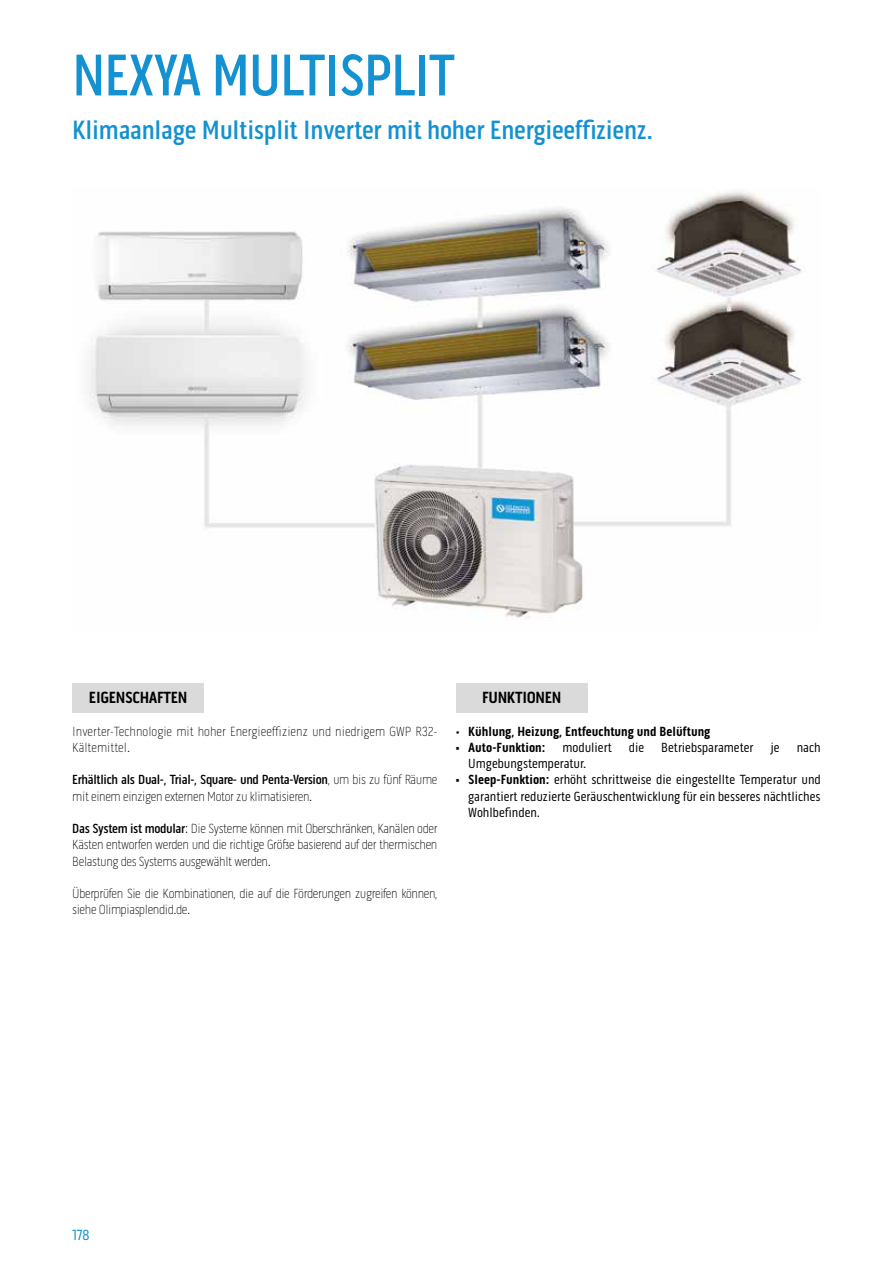
<style>
.page{position:relative;width:893px;height:1263px;background:#fff}
.page>*{position:absolute;margin:0;border:0;box-sizing:border-box;transform-origin:0 0}
.t1{font:500 60px "Pill Gothic 300 mg";letter-spacing:-.02em;color:#1391d1;scale:.95 1}
.t2{font:500 27px "Pill Gothic 300 mg";letter-spacing:-.01em;color:#1391d1}
.t3{font:700 16.5px "Pill Gothic 300 mg";letter-spacing:-.02em;color:#000}
.t4{font:15px "Pill Gothic 300 mg";color:#1391d1}
.t5{font:100 13.5px/16.2px "Pill Gothic 300 mg";letter-spacing:-.025em;color:#000}
.t6{font:13.5px/16.2px "Pill Gothic 300 mg";color:#000;text-align:justify}
.t7{font:100 13.5px/16.2px "Pill Gothic 300 mg";color:#000}
.t8{font:700 13.5px "Pill Gothic 300 mg";color:#000}
.s1{font-weight:500}
.s2{font-weight:100}
.s3{font-weight:700}
</style>
<div class="page">
<img style="left:89px;top:191px;width:713px;height:428px">
<div style="left:72px;top:683px;width:132px;height:30px;background:#dadada"></div>
<div style="left:456px;top:683px;width:132px;height:30px;background:#dadada"></div>
<h1 class="t1" style="left:72px;top:40px;width:404px">NEXYA MULTISPLIT</h1>
<h2 class="t2" style="left:72px;top:114px;width:583px">Klimaanlage Multisplit Inverter mit hoher Energieeffizienz.</h2>
<p class="t3" style="left:89px;top:687px;width:100px">EIGENSCHAFTEN</p>
<p class="t3" style="left:482px;top:687px;width:81px">FUNKTIONEN</p>
<p class="t7" style="left:72px;top:723px;width:367px">Inverter-Technologie mit hoher Energieeffizienz und niedrigem GWP R32-<br>Kältemittel.</p>
<p class="t5" style="left:72px;top:772px;width:367px"><span class="s1">Erhältlich als Dual-, Trial-, Square- und Penta-Version</span>, um bis zu fünf Räume mit einem einzigen externen Motor zu klimatisieren.</p>
<p class="t5" style="left:72px;top:820px;width:367px;text-align:justify"><span class="s1">Das System ist modular</span>: Die Systeme können mit Oberschränken, Kanälen oder Kästen entworfen werden und die richtige Größe basierend auf der thermischen Belastung des Systems ausgewählt werden.</p>
<p class="t5" style="left:72px;top:885px;width:367px">Überprüfen Sie die Kombinationen, die auf die Förderungen zugreifen können, siehe Olimpiasplendid.de.</p>
<p class="t8" style="left:455px;top:723px;width:256px"><span class="s2">•</span> Kühlung, Heizung, Entfeuchtung und Belüftung</p>
<p class="t8" style="left:455px;top:739px;width:91px">• Auto-Funktion:</p>
<p class="t6" style="left:562px;top:739px;width:51px">moduliert</p>
<p class="t6" style="left:629px;top:739px;width:17px">die</p>
<p class="t6" style="left:661px;top:739px;width:94px">Betriebsparameter</p>
<p class="t6" style="left:770px;top:739px;width:11px">je</p>
<p class="t6" style="left:797px;top:739px;width:25px">nach</p>
<p class="t6" style="left:468px;top:756px;width:120px">Umgebungstemperatur.</p>
<p class="t6" style="left:468px;top:772px;width:354px;text-indent:-13px"><span class="s3">• Sleep-Funktion:</span> erhöht schrittweise die eingestellte Temperatur und garantiert reduzierte Geräuschentwicklung für ein besseres nächtliches Wohlbefinden.</p>
<p class="t4" style="left:72px;top:1226px;width:19px">178</p>
</div>
